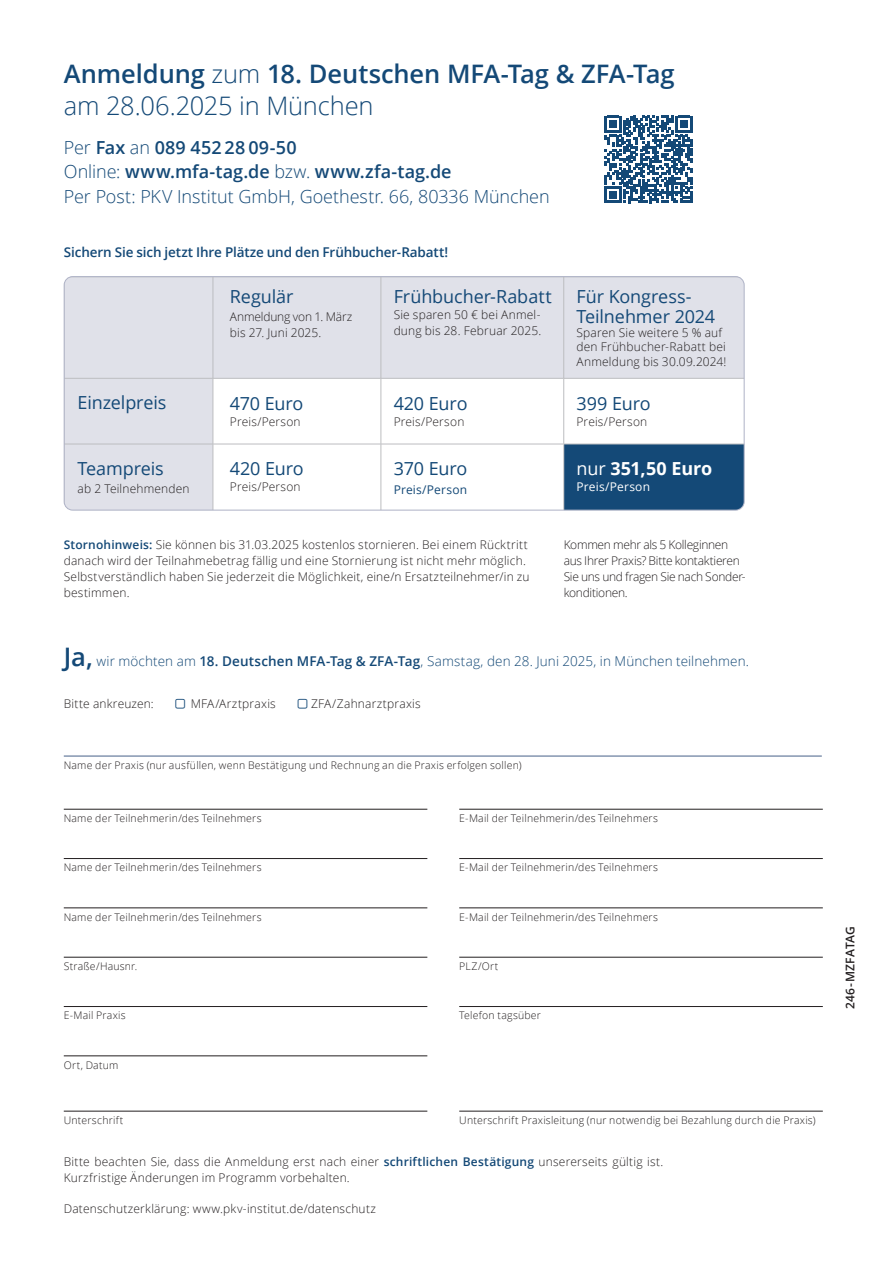
<style>
.page{position:relative;width:893px;height:1263px;background:#fff}
.page>*{position:absolute;margin:0;border:0;box-sizing:border-box;transform-origin:0 0}
.Fließtext_os{font:600 25.5px/31.5px "Open Sans";letter-spacing:-.005em;color:#144977}
.t1{font:18px/19.5px "Open Sans";letter-spacing:-.01em;color:#144977}
.Fließtext_os-2{font:600 18px "Open Sans";letter-spacing:.01em;color:#144977}
.Fließtext_os-3{font:300 18px "Open Sans";letter-spacing:-.005em;color:#144977}
.t2{font:700 18px "Open Sans";letter-spacing:-.005em;color:#fff}
.Fließtext_os-4{font:300 13.5px "Open Sans";letter-spacing:.01em;color:#144977}
.Fließtext_os-5{font:600 13.5px "Open Sans";letter-spacing:-.01em;color:#144977}
.Fließtext_os-6{font:300 12px/15.8px "Open Sans";letter-spacing:.015em;color:#231f20}
.Text_Kleingedrucktes_os{font:300 12px/15.8px "Open Sans";letter-spacing:.015em;color:#231f20}
.Fließtext_os-7{font:300 12px/15.8px "Open Sans";letter-spacing:-.025em;color:#231f20}
.Fließtext_os-8{font:300 12px/15.8px "Open Sans";letter-spacing:-.01em;color:#231f20}
.t3{font:12px "Open Sans";letter-spacing:.015em;color:#144977}
.t4{font:12px "Open Sans";letter-spacing:.015em;color:#fff}
.Fließtext_os-9{font:600 12px "Open Sans";letter-spacing:.02em;color:#231f20}
.Anmeldeformular{font:300 10.5px "Open Sans";letter-spacing:.02em;color:#231f20}
.Fließtext_os-10{font:300 10.5px "Open Sans";letter-spacing:.02em;color:#231f20}
.s1{font-weight:300}
.s2{font-weight:400}
.s3{font-weight:600;color:#144977}
.s4{font-weight:600;font-size:25.5px}
.s5{font-weight:600}
.s6{font-family:"PKV Font";font-weight:400;color:#144977}
</style>
<div class="page">
<div style="left:65px;top:278px;width:679px;height:100px;background:#e0e1e9"></div>
<div style="left:65px;top:379px;width:148px;height:131px;background:#e0e1e9"></div>
<div style="left:564px;top:444px;width:180px;height:66px;background:#144977"></div>
<hr style="left:64px;top:277px;width:149px;height:1px;background:#bcbdc0">
<hr style="left:64px;top:277px;width:1px;height:101px;background:#bcbdc0">
<hr style="left:213px;top:277px;width:1px;height:101px;background:#bcbdc0">
<hr style="left:381px;top:277px;width:1px;height:101px;background:#bcbdc0">
<hr style="left:564px;top:277px;width:180px;height:1px;background:#bcbdc0">
<hr style="left:563px;top:277px;width:1px;height:101px;background:#bcbdc0">
<hr style="left:64px;top:378px;width:149px;height:1px;background:#bcbdc0">
<hr style="left:213px;top:378px;width:168px;height:1px;background:#bcbdc0">
<hr style="left:213px;top:378px;width:1px;height:66px;background:#bcbdc0">
<hr style="left:381px;top:378px;width:183px;height:1px;background:#bcbdc0">
<hr style="left:381px;top:378px;width:1px;height:66px;background:#bcbdc0">
<hr style="left:564px;top:378px;width:180px;height:1px;background:#bcbdc0">
<hr style="left:563px;top:378px;width:1px;height:66px;background:#bcbdc0">
<hr style="left:64px;top:444px;width:149px;height:1px;background:#bcbdc0">
<hr style="left:64px;top:444px;width:1px;height:66px;background:#bcbdc0">
<hr style="left:213px;top:444px;width:168px;height:1px;background:#bcbdc0">
<hr style="left:213px;top:444px;width:1px;height:66px;background:#bcbdc0">
<hr style="left:381px;top:444px;width:183px;height:1px;background:#bcbdc0">
<hr style="left:381px;top:444px;width:1px;height:66px;background:#bcbdc0">
<hr style="left:564px;top:444px;width:180px;height:1px;background:#bcbdc0">
<hr style="left:563px;top:444px;width:1px;height:66px;background:#bcbdc0">
<div style="left:64px;top:276px;width:680px;height:234px;border:1px solid #aeb2c6;border-radius:9px"></div>
<hr style="left:459px;top:809px;width:364px;height:1px;background:#231f20">
<hr style="left:64px;top:809px;width:363px;height:1px;background:#231f20">
<hr style="left:459px;top:907px;width:364px;height:1px;background:#231f20">
<hr style="left:459px;top:858px;width:364px;height:1px;background:#231f20">
<hr style="left:459px;top:957px;width:364px;height:1px;background:#231f20">
<hr style="left:459px;top:1006px;width:364px;height:1px;background:#231f20">
<hr style="left:459px;top:1111px;width:364px;height:1px;background:#231f20">
<hr style="left:64px;top:907px;width:363px;height:1px;background:#231f20">
<hr style="left:64px;top:858px;width:363px;height:1px;background:#231f20">
<hr style="left:64px;top:957px;width:363px;height:1px;background:#231f20">
<hr style="left:64px;top:1006px;width:363px;height:1px;background:#231f20">
<hr style="left:64px;top:1055px;width:363px;height:1px;background:#231f20">
<hr style="left:64px;top:1111px;width:363px;height:1px;background:#231f20">
<hr style="left:64px;top:756px;width:758px;height:1px;background:#476188">
<svg style="left:605px;top:116px;width:87px;height:87px"></svg>
<p class="Fließtext_os" style="left:64px;top:58px;width:612px">Anmeldung <span class="s1">zum</span> 18. Deutschen MFA-Tag &amp; ZFA-Tag <span class="s1">am 28.06.2025 in München</span></p>
<p class="Fließtext_os-2" style="left:64px;top:135px;width:234px"><span class="s1">Per</span> Fax <span class="s1">an</span> 089 452 28 09-50</p>
<p class="Fließtext_os-2" style="left:64px;top:160px;width:389px"><span class="s1">Online:</span> www.mfa-tag.de <span class="s1">bzw.</span> www.zfa-tag.de</p>
<p class="Fließtext_os-3" style="left:64px;top:184px;width:487px">Per Post: PKV Institut GmbH, Goethestr. 66, 80336 München</p>
<p class="Fließtext_os-5" style="left:64px;top:243px;width:386px">Sichern Sie sich jetzt Ihre Plätze und den Frühbucher-Rabatt!</p>
<p class="t1" style="left:230px;top:287px;width:65px">Regulär</p>
<p class="Fließtext_os-8" style="left:230px;top:309px;width:124px">Anmeldung von 1. März bis 27. Juni 2025.</p>
<p class="t1" style="left:394px;top:287px;width:160px">Frühbucher-Rabatt</p>
<p class="Fließtext_os-6" style="left:394px;top:306px;width:149px">Sie sparen 50 € bei Anmel&shy;dung bis 28. Februar 2025.</p>
<p class="t1" style="left:576px;top:287px;width:140px">Für Kongress-<br>Teilnehmer 2024</p>
<p class="Fließtext_os-6" style="left:576px;top:325px;width:151px;line-height:14.2px">Sparen Sie weitere 5 % auf den Frühbucher-Rabatt bei<br>Anmeldung bis 30.09.2024!</p>
<p class="t1" style="left:78px;top:392px;width:90px">Einzelpreis</p>
<p class="t1" style="left:230px;top:393px;width:75px">470 Euro</p>
<p class="Fließtext_os-6" style="left:230px;top:413px;width:72px">Preis/Person</p>
<p class="t1" style="left:394px;top:393px;width:75px">420 Euro</p>
<p class="Fließtext_os-6" style="left:394px;top:413px;width:72px">Preis/Person</p>
<p class="t1" style="left:576px;top:393px;width:76px">399 Euro</p>
<p class="Fließtext_os-6" style="left:576px;top:413px;width:72px">Preis/Person</p>
<p class="t1" style="left:78px;top:458px;width:88px">Teampreis</p>
<p class="Fließtext_os-6" style="left:78px;top:480px;width:114px">ab 2 Teilnehmenden</p>
<p class="t1" style="left:230px;top:458px;width:75px">420 Euro</p>
<p class="Fließtext_os-6" style="left:230px;top:478px;width:72px">Preis/Person</p>
<p class="t1" style="left:394px;top:458px;width:75px">370 Euro</p>
<p class="t3" style="left:394px;top:482px;width:75px">Preis/Person</p>
<p class="t2" style="left:576px;top:456px;width:137px"><span class="s2">nur</span> 351,50 Euro</p>
<p class="t4" style="left:576px;top:478px;width:75px">Preis/Person</p>
<p class="Fließtext_os-6" style="left:64px;top:537px;width:467px"><span class="s3">Stornohinweis:</span> Sie können bis 31.03.2025 kostenlos stornieren. Bei einem Rücktritt danach wird der Teilnahmebetrag fällig und eine Stornierung ist nicht mehr möglich.<br>Selbstverständlich haben Sie jederzeit die Möglichkeit, eine/n Ersatzteilnehmer/in zu bestimmen.</p>
<p class="Fließtext_os-7" style="left:564px;top:537px;width:184px">Kommen mehr als 5 Kolleginnen aus Ihrer Praxis? Bitte kontaktieren<br>Sie uns und fragen Sie nach Sonder&shy;konditionen.</p>
<p class="Fließtext_os-4" style="left:64px;top:652px;width:687px"><span class="s4">Ja,</span> wir möchten am <span class="s5">18. Deutschen MFA-Tag &amp; ZFA-Tag</span>, Samstag, den 28. Juni 2025, in München teilnehmen.</p>
<p class="Fließtext_os-6" style="left:64px;top:695px;width:92px">Bitte ankreuzen:</p>
<p class="Fließtext_os-6" style="left:176px;top:695px;width:102px"><span class="s6">c</span> MFA/Arztpraxis</p>
<p class="Fließtext_os-6" style="left:298px;top:695px;width:125px"><span class="s6">c</span> ZFA/Zahnarztpraxis</p>
<p class="Fließtext_os-10" style="left:64px;top:758px;width:459px">Name der Praxis (nur ausfüllen, wenn Bestätigung und Rechnung an die Praxis erfolgen sollen)</p>
<p class="Anmeldeformular" style="left:64px;top:811px;width:199px">Name der Teilnehmerin/des Teilnehmers</p>
<p class="Anmeldeformular" style="left:459px;top:811px;width:200px">E-Mail der Teilnehmerin/des Teilnehmers</p>
<p class="Anmeldeformular" style="left:64px;top:860px;width:199px">Name der Teilnehmerin/des Teilnehmers</p>
<p class="Anmeldeformular" style="left:459px;top:860px;width:200px">E-Mail der Teilnehmerin/des Teilnehmers</p>
<p class="Anmeldeformular" style="left:64px;top:910px;width:199px">Name der Teilnehmerin/des Teilnehmers</p>
<p class="Anmeldeformular" style="left:459px;top:910px;width:200px">E-Mail der Teilnehmerin/des Teilnehmers</p>
<p class="Anmeldeformular" style="left:64px;top:959px;width:75px">Straße/Hausnr.</p>
<p class="Anmeldeformular" style="left:459px;top:959px;width:41px">PLZ/Ort</p>
<p class="Anmeldeformular" style="left:64px;top:1008px;width:63px">E-Mail Praxis</p>
<p class="Anmeldeformular" style="left:459px;top:1008px;width:83px">Telefon tagsüber</p>
<p class="Anmeldeformular" style="left:64px;top:1058px;width:56px">Ort, Datum</p>
<p class="Anmeldeformular" style="left:64px;top:1113px;width:61px">Unterschrift</p>
<p class="Anmeldeformular" style="left:459px;top:1113px;width:358px">Unterschrift Praxisleitung (nur notwendig bei Bezahlung durch die Praxis)</p>
<p class="Text_Kleingedrucktes_os" style="left:64px;top:1153px;width:601px">Bitte beachten Sie, dass die Anmeldung erst nach einer <span class="s3">schriftlichen Bestätigung</span> unsererseits gültig ist.<br>Kurzfristige Änderungen im Programm vorbehalten.</p>
<p class="Text_Kleingedrucktes_os" style="left:64px;top:1200px;width:314px">Datenschutzerklärung: www.pkv-institut.de/datenschutz</p>
<p class="Fließtext_os-9" style="left:842px;top:1009px;width:85px;rotate:-90deg">246-MZFATAG</p>
</div>
